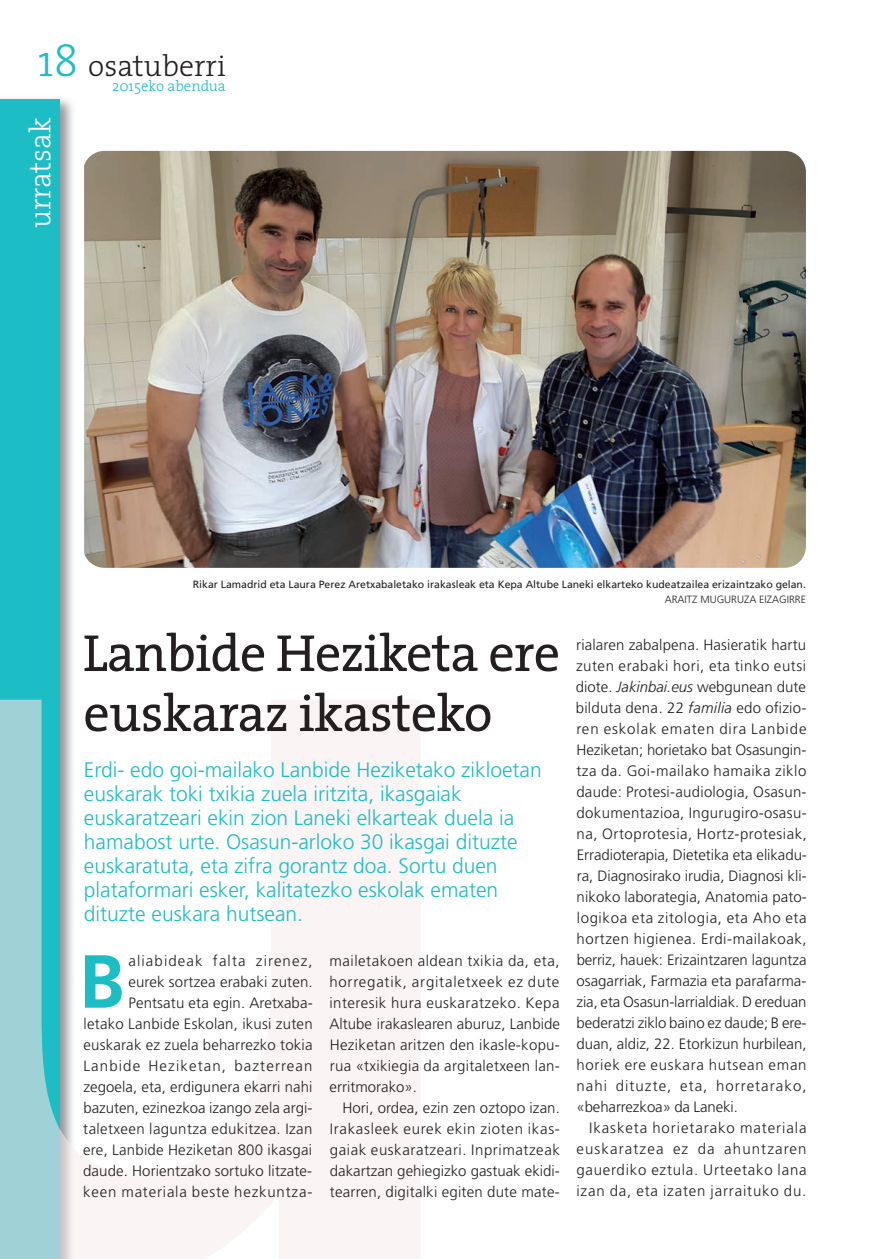
<style>
.page{position:relative;width:889px;height:1259px;background:#fff}
.page>*{position:absolute;margin:0;border:0;box-sizing:border-box;transform-origin:0 0}
.t1{font:700 75.15px "Frutiger";color:#1cbdc4}
.t2{font:52.5px/60px "The Serif";letter-spacing:-.015em;color:#231f20}
.t3{font:300 30px "The Serif";color:#231f20}
.t4{font:300 30px "The Serif";color:#fff}
.t5{font:300 21px/24px "Frutiger";color:#1cbdc4}
.t6{font:300 15px/21px "Frutiger";letter-spacing:.015em;color:#231f20;text-align:justify}
.t7{font:300 15px "The Serif";color:#1cbdc4}
.t8{font:10.5px "Frutiger";color:#231f20}
.t9{font:300 10.5px "Frutiger";color:#231f20}
.s1{font-size:45px;color:#1cbdc4}
.s2{font-style:italic}
</style>
<div class="page">
<img style="left:0;top:98px;width:73px;height:602px">
<div style="left:0;top:99px;width:60px;height:1160px;background:#1cbdc4"></div>
<svg style="left:60px;top:700px;width:360px;height:559px;fill:#faf4f4"></svg>
<img style="left:60px;top:1129px;width:19px;height:130px">
<img style="left:84px;top:151px;width:722px;height:417px">
<svg style="left:0;top:700px;width:60px;height:559px"></svg>
<h3 class="t3" style="left:38px;top:56px;width:190px"><span class="s1">18</span> osatuberri</h3>
<p class="t7" style="left:112px;top:81px;width:115px">2015eko abendua</p>
<h3 class="t4" style="left:30px;top:228px;width:113px;rotate:-90deg">urratsak</h3>
<p class="t8" style="left:193px;top:581px;width:614px">Rikar Lamadrid eta Laura Perez Aretxabaletako irakasleak eta Kepa Altube Laneki elkarteko kudeatzailea erizaintzako gelan.</p>
<p class="t9" style="left:665px;top:596px;width:143px">ARAITZ MUGURUZA EIZAGIRRE</p>
<h2 class="t2" style="left:83px;top:630px;width:479px">Lanbide Heziketa ere euskaraz ikasteko</h2>
<p class="t5" style="left:84px;top:759px;width:459px">Erdi- edo goi-mailako Lanbide Heziketako zikloetan euskarak toki txikia zuela iritzita, ikasgaiak euskaratzeari ekin zion Laneki elkarteak duela ia hamabost urte. Osasun-arloko 30 ikasgai dituzte euskaratuta, eta zifra gorantz doa. Sortu duen plataformari esker, kalitatezko eskolak ematen dituzte euskara hutsean.</p>
<h1 class="t1" style="left:79px;top:951px;width:47px">B</h1>
<p class="t6" style="left:83px;top:951px;width:231px;text-align:right">aliabideak falta zirenez,<br>eurek sortzea erabaki zuten.<br>Pentsatu eta egin. Aretxaba-<br>letako Lanbide Eskolan, ikusi zuten euskarak ez zuela beharrezko tokia Lanbide Heziketan, bazterrean zegoela, eta, erdigunera ekarri nahi bazuten, ezinezkoa izango zela argi&shy;taletxeen laguntza edukitzea. Izan ere, Lanbide Heziketan 800 ikasgai daude. Horientzako sortuko litzate&shy;keen materiala beste hezkuntza-</p>
<p class="t6" style="left:329px;top:951px;width:232px">mailetakoen aldean txikia da, eta, horregatik, argitaletxeek ez dute interesik hura euskaratzeko. Kepa Altube irakaslearen aburuz, Lanbide Heziketan aritzen den ikasle-kopu&shy;rua «txikiegia da argitaletxeen lan&shy;erritmorako».</p>
<p class="t6" style="left:330px;top:1098px;width:232px;text-indent:13px">Hori, ordea, ezin zen oztopo izan.<br>Irakasleek eurek ekin zioten ikas&shy;gaiak euskaratzeari. Inprimatzeak dakartzan gehiegizko gastuak ekidi&shy;tearren, digitalki egiten dute mate-</p>
<p class="t6" style="left:576px;top:636px;width:233px">rialaren zabalpena. Hasieratik hartu zuten erabaki hori, eta tinko eutsi diote. <span class="s2">Jakinbai.eus</span> webgunean dute bilduta dena. 22 <span class="s2">familia</span> edo ofizio&shy;ren eskolak ematen dira Lanbide Heziketan; horietako bat Osasungin&shy;tza da. Goi-mailako hamaika ziklo daude: Protesi-audiologia, Osasun&shy;dokumentazioa, Ingurugiro-osasu&shy;na, Ortoprotesia, Hortz-protesiak, Erradioterapia, Dietetika eta elikadu&shy;ra, Diagnosirako irudia, Diagnosi kli&shy;nikoko laborategia, Anatomia pato&shy;logikoa eta zitologia, eta Aho eta hortzen higienea. Erdi-mailakoak, berriz, hauek: Erizaintzaren laguntza osagarriak, Farmazia eta parafarma&shy;zia, eta Osasun-larrialdiak. D ereduan bederatzi ziklo baino ez daude; B ere&shy;duan, aldiz, 22. Etorkizun hurbilean, horiek ere euskara hutsean eman nahi dituzte, eta, horretarako, «beharrezkoa» da Laneki.</p>
<p class="t6" style="left:576px;top:1119px;width:232px;text-indent:13px">Ikasketa horietarako materiala euskaratzea ez da ahuntzaren gauerdiko eztula. Urteetako lana izan da, eta izaten jarraituko du.</p>
</div>
